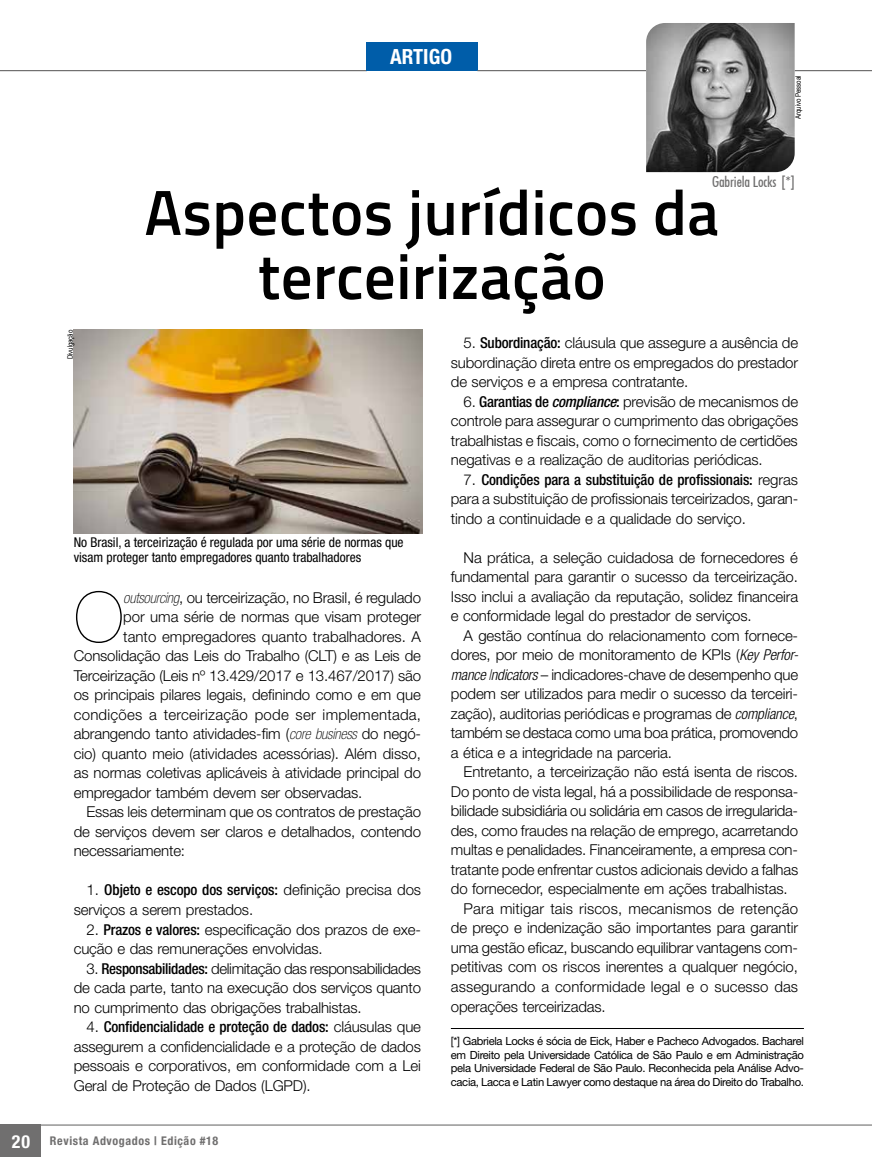
<style>
.page{position:relative;width:872px;height:1170px;background:#fff}
.page>*{position:absolute;margin:0;border:0;box-sizing:border-box;transform-origin:0 0}
.t1{font:200 69.6px "Helvetica Neue LT Std";color:#000}
.t2{font:600 64.05px/64.1px "Titillium Web";letter-spacing:.01em;color:#000;text-align:center}
.t3{font:700 condensed 21px "Helvetica Neue LT Std";color:#fff}
.t4{font:300 15px/19.5px "Helvetica Neue LT Std";letter-spacing:-.01em;color:#000;text-align:justify}
.t5{font:300 15px "Helvetica Neue LT Std";letter-spacing:.015em;color:#000}
.t6{font:300 15px "Helvetica Neue LT Std";letter-spacing:.01em;color:#000}
.t7{font:500 condensed 15px "Futura BT";letter-spacing:-.01em;color:#706f6f}
.t8{font:condensed 13.5px/15px "Helvetica Neue LT Std";color:#000}
.t9{font:700 condensed 12px "Helvetica Neue LT Std";letter-spacing:.05em;color:#706f6f}
.t10{font:11.25px/13.5px "Helvetica Neue LT Std";letter-spacing:-.03em;color:#000;text-align:justify}
.t11{font:7.5px "Arial Narrow";letter-spacing:-.01em;color:#000}
.s1{font-weight:100;font-style:italic;font-stretch:condensed}
.s2{font-weight:500;font-stretch:condensed}
.s3{font-size:18px;color:#fff}
.s4{font-weight:500;font-style:italic;font-stretch:condensed}
.s5{font-style:italic;font-stretch:condensed}
</style>
<div class="page">
<img style="left:74px;top:330px;width:348px;height:203px">
<div style="left:0;top:1124px;width:41px;height:33px;background:#706f6f"></div>
<hr style="left:40px;top:1124px;width:832px;height:1px;background:#727271">
<hr style="left:477px;top:70px;width:395px;height:1px;background:#706f6f">
<hr style="left:0;top:70px;width:367px;height:1px;background:#706f6f">
<img style="left:646px;top:23px;width:148px;height:149px">
<hr style="left:451px;top:1028px;width:353px;height:1px;background:#000">
<div style="left:366px;top:43px;width:110px;height:28px;background:#005da9"></div>
<h3 class="t3" style="left:390px;top:44px;width:63px">ARTIGO</h3>
<p class="t11" style="left:792px;top:119px;width:45px;rotate:-90deg">Arquivo Pessoal</p>
<p class="t7" style="left:712px;top:172px;width:84px">Gabriela Locks [*]</p>
<h2 class="t2" style="left:144px;top:177px;width:576px">Aspectos jurídicos da terceirização</h2>
<p class="t11" style="left:64px;top:359px;width:31px;rotate:-90deg">Divulgação</p>
<p class="t8" style="left:74px;top:534px;width:331px">No Brasil, a terceirização é regulada por uma série de normas que visam proteger tanto empregadores quanto trabalhadores</p>
<h1 class="t1" style="left:74px;top:577px;width:52px">O</h1>
<p class="t4" style="left:123px;top:587px;width:299px"><span class="s1">outsourcing</span>, ou terceirização, no Brasil, é regulado</p>
<p class="t4" style="left:123px;top:607px;width:299px">por uma série de normas que visam proteger</p>
<p class="t4" style="left:123px;top:626px;width:299px">tanto empregadores quanto trabalhadores. A</p>
<p class="t4" style="left:74px;top:646px;width:349px">Consolidação das Leis do Trabalho (CLT) e as Leis de</p>
<p class="t4" style="left:74px;top:665px;width:349px">Terceirização (Leis nº 13.429/2017 e 13.467/2017) são</p>
<p class="t4" style="left:74px;top:685px;width:349px">os principais pilares legais, definindo como e em que</p>
<p class="t5" style="left:74px;top:705px;width:349px">condições a terceirização pode ser implementada,</p>
<p class="t4" style="left:74px;top:724px;width:349px">abrangendo tanto atividades-fim (<span class="s1">core business</span> do negó-</p>
<p class="t4" style="left:74px;top:743px;width:349px">cio) quanto meio (atividades acessórias). Além disso,</p>
<p class="t4" style="left:74px;top:763px;width:349px">as normas coletivas aplicáveis à atividade principal do</p>
<p class="t4" style="left:74px;top:782px;width:290px">empregador também devem ser observadas.</p>
<p class="t4" style="left:86px;top:802px;width:336px">Essas leis determinam que os contratos de prestação</p>
<p class="t4" style="left:74px;top:821px;width:349px">de serviços devem ser claros e detalhados, contendo</p>
<p class="t4" style="left:74px;top:841px;width:113px">necessariamente:</p>
<p class="t4" style="left:74px;top:880px;width:349px;text-indent:13px">1. <span class="s2">Objeto e escopo dos serviços:</span> definição precisa dos serviços a serem prestados.</p>
<p class="t4" style="left:74px;top:919px;width:349px;text-indent:13px">2. <span class="s2">Prazos e valores:</span> especificação dos prazos de exe&shy;cução e das remunerações envolvidas.</p>
<p class="t4" style="left:74px;top:958px;width:349px;text-indent:13px">3. <span class="s2">Responsabilidades:</span> delimitação das responsabilidades de cada parte, tanto na execução dos serviços quanto no cumprimento das obrigações trabalhistas.</p>
<p class="t4" style="left:74px;top:1016px;width:349px;text-indent:13px">4. <span class="s2">Confidencialidade e proteção de dados:</span> cláusulas que assegurem a confidencialidade e a proteção de dados pessoais e corporativos, em conformidade com a Lei Geral de Proteção de Dados (LGPD).</p>
<p class="t9" style="left:12px;top:1132px;width:208px"><span class="s3">20</span> Revista Advogados | Edição #18</p>
<p class="t4" style="left:451px;top:332px;width:349px;text-indent:13px">5. <span class="s2">Subordinação:</span> cláusula que assegure a ausência de subordinação direta entre os empregados do prestador de serviços e a empresa contratante.</p>
<p class="t4" style="left:451px;top:391px;width:349px;text-indent:13px">6. <span class="s2">Garantias de</span> <span class="s4">compliance</span><span class="s2">:</span> previsão de mecanismos de controle para assegurar o cumprimento das obrigações trabalhistas e fiscais, como o fornecimento de certidões negativas e a realização de auditorias periódicas.</p>
<p class="t4" style="left:451px;top:469px;width:349px;text-indent:13px">7. <span class="s2">Condições para a substituição de profissionais:</span> regras para a substituição de profissionais terceirizados, garan&shy;tindo a continuidade e a qualidade do serviço.</p>
<p class="t4" style="left:451px;top:547px;width:349px;text-indent:13px">Na prática, a seleção cuidadosa de fornecedores é fundamental para garantir o sucesso da terceirização.<br>Isso inclui a avaliação da reputação, solidez financeira e conformidade legal do prestador de serviços.</p>
<p class="t4" style="left:451px;top:625px;width:349px;text-indent:13px">A gestão contínua do relacionamento com fornece&shy;dores, por meio de monitoramento de KPIs (<span class="s5">Key Perfor&shy;mance</span> <span class="s1">I</span><span class="s5">ndicators</span> – indicadores-chave de desempenho que podem ser utilizados para medir o sucesso da terceiri&shy;zação), auditorias periódicas e programas de <span class="s5">compliance</span>, também se destaca como uma boa prática, promovendo a ética e a integridade na parceria.</p>
<p class="t4" style="left:463px;top:761px;width:336px">Entretanto, a terceirização não está isenta de riscos.</p>
<p class="t4" style="left:451px;top:781px;width:349px">Do ponto de vista legal, há a possibilidade de responsa-</p>
<p class="t4" style="left:451px;top:800px;width:349px">bilidade subsidiária ou solidária em casos de irregularida-</p>
<p class="t4" style="left:451px;top:820px;width:348px">des, como fraudes na relação de emprego, acarretando</p>
<p class="t4" style="left:451px;top:839px;width:348px">multas e penalidades. Financeiramente, a empresa con-</p>
<p class="t4" style="left:451px;top:859px;width:349px">tratante pode enfrentar custos adicionais devido a falhas</p>
<p class="t4" style="left:451px;top:878px;width:338px">do fornecedor, especialmente em ações trabalhistas.</p>
<p class="t6" style="left:463px;top:899px;width:336px">Para mitigar tais riscos, mecanismos de retenção</p>
<p class="t4" style="left:451px;top:917px;width:349px">de preço e indenização são importantes para garantir</p>
<p class="t4" style="left:451px;top:937px;width:348px">uma gestão eficaz, buscando equilibrar vantagens com-</p>
<p class="t4" style="left:451px;top:956px;width:349px">petitivas com os riscos inerentes a qualquer negócio,</p>
<p class="t4" style="left:451px;top:976px;width:349px">assegurando a conformidade legal e o sucesso das</p>
<p class="t4" style="left:451px;top:995px;width:156px">operações terceirizadas.</p>
<p class="t10" style="left:451px;top:1034px;width:354px">[*] Gabriela Locks é sócia de Eick, Haber e Pacheco Advogados. Bacharel em Direito pela Universidade Católica de São Paulo e em Administração pela Universidade Federal de São Paulo. Reconhecida pela Análise Advo&shy;cacia, Lacca e Latin Lawyer como destaque na área do Direito do Trabalho.</p>
</div>
